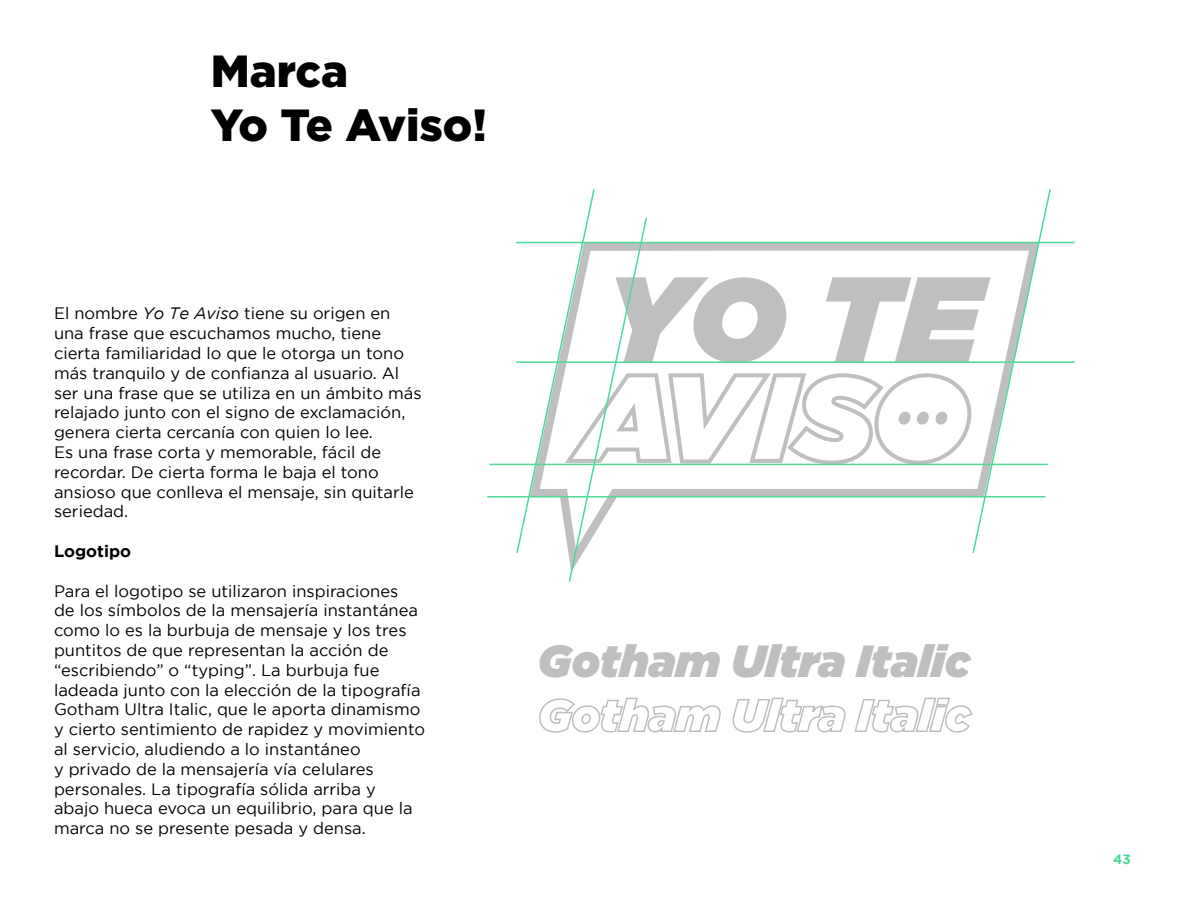
<style>
.page{position:relative;width:1188px;height:918px;background:#fff}
.page>*{position:absolute;margin:0;border:0;box-sizing:border-box;transform-origin:0 0}
.t1{font:italic 900 45px/54px "Gotham";color:#bfbfbf}
.t2{font:900 45px/54px "Gotham";color:#000}
.t3{font:16.5px/19.8px "Gotham";color:#000}
.t4{font:700 16.5px "Gotham";color:#000}
.t5{font:700 13.5px "Gotham";color:#4ed996}
.s1{font-style:italic}
</style>
<div class="page">
<svg style="left:515px;top:189px;width:537px;height:393px"></svg>
<hr style="left:516px;top:242px;width:559px;height:1px;background:#4ed996">
<hr style="left:516px;top:361px;width:559px;height:2px;background:#4ed996">
<hr style="left:489px;top:464px;width:559px;height:1px;background:#4ed996">
<hr style="left:487px;top:496px;width:559px;height:1px;background:#4ed996">
<h1 class="t2" style="left:211px;top:43px;width:278px">Marca<br>Yo Te Aviso!</h1>
<p class="t3" style="left:54px;top:303px;width:369px">El nombre <span class="s1">Yo Te Aviso</span> tiene su origen en una frase que escuchamos mucho, tiene cierta familiaridad lo que le otorga un tono más tranquilo y de confianza al usuario. Al ser una frase que se utiliza en un ámbito más relajado junto con el signo de exclamación, genera cierta cercanía con quien lo lee.<br>Es una frase corta y memorable, fácil de recordar. De cierta forma le baja el tono ansioso que conlleva el mensaje, sin quitarle seriedad.</p>
<p class="t4" style="left:54px;top:542px;width:79px">Logotipo</p>
<p class="t3" style="left:54px;top:581px;width:373px">Para el logotipo se utilizaron inspiraciones<br>de los símbolos de la mensajería instantánea como lo es la burbuja de mensaje y los tres puntitos de que representan la acción de “escribiendo” o “typing”. La burbuja fue ladeada junto con la elección de la tipografía Gotham Ultra Italic, que le aporta dinamismo y cierto sentimiento de rapidez y movimiento al servicio, aludiendo a lo instantáneo<br>y privado de la mensajería vía celulares personales. La tipografía sólida arriba y<br>abajo hueca evoca un equilibrio, para que la marca no se presente pesada y densa.</p>
<h1 class="t1" style="left:538px;top:633px;width:434px">Gotham Ultra Italic<br>Gotham Ultra Italic</h1>
<p class="t5" style="left:1113px;top:852px;width:19px">43</p>
</div>
